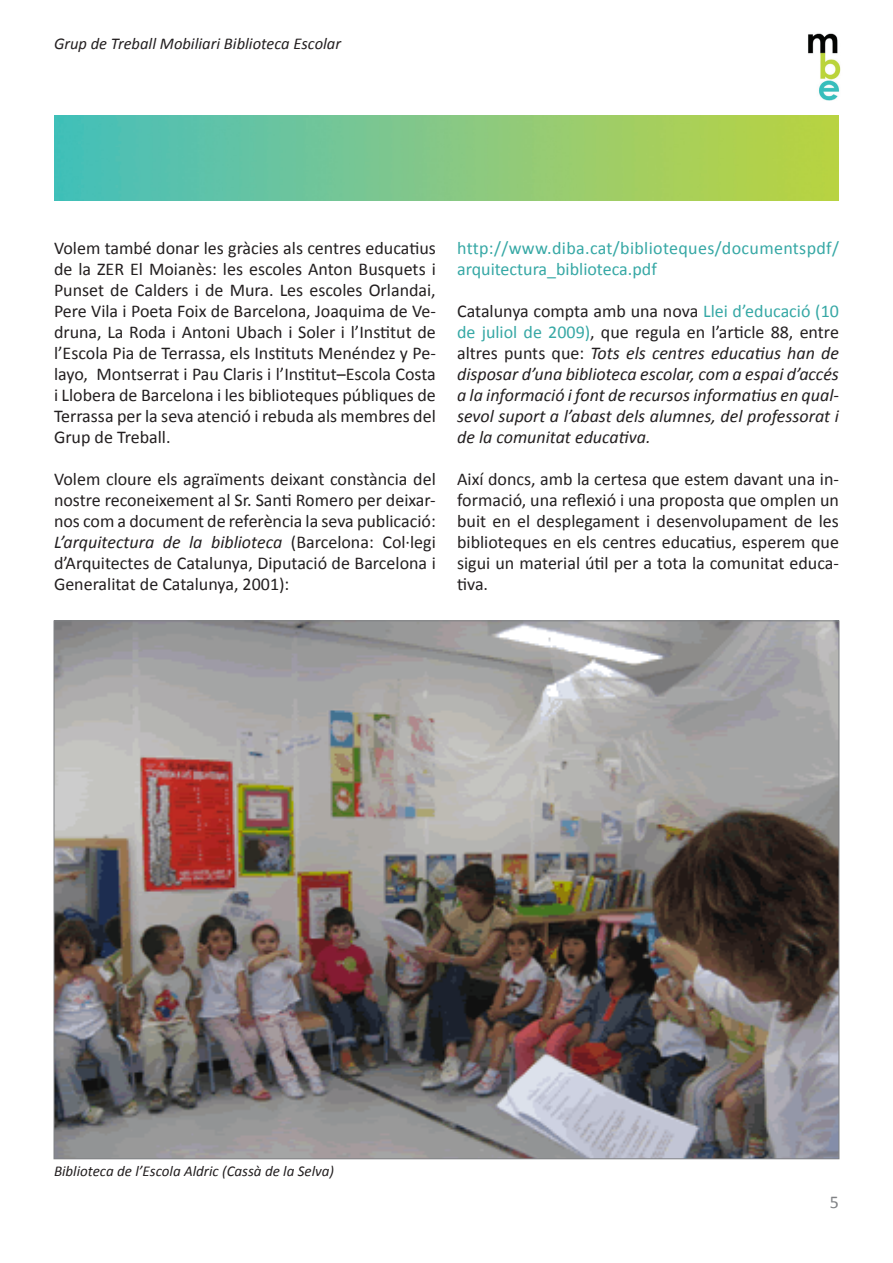
<style>
.page{position:relative;width:893px;height:1263px;background:#fff}
.page>*{position:absolute;margin:0;border:0;box-sizing:border-box;transform-origin:0 0}
.t1{font:18px/21px "Calibri";color:#231f20;text-align:justify}
.t2{font:italic 18px/21px "Calibri";color:#231f20;text-align:justify}
.t3{font:18px/21px "Calibri";letter-spacing:.01em;color:#36a8a5}
.t4{font:18px "Calibri";color:#808285}
.t5{font:italic 16.5px "Calibri";color:#231f20}
.t6{font:italic 15px "Calibri";color:#231f20}
.s1{font-style:italic}
.s2{font-style:normal}
.s3{font-style:normal;color:#36a8a5}
</style>
<div class="page">
<img style="left:54px;top:116px;width:785px;height:85px">
<img style="left:808px;top:33px;width:33px;height:68px">
<img style="left:56px;top:623px;width:781px;height:534px">
<p class="t5" style="left:54px;top:32px;width:289px">Grup de Treball Mobiliari Biblioteca Escolar</p>
<p class="t1" style="left:54px;top:237px;width:383px">Volem també donar les gràcies als centres educatius de la ZER El Moianès: les escoles Anton Busquets i Punset de Calders i de Mura. Les escoles Orlandai, Pere Vila i Poeta Foix de Barcelona, Joaquima de Ve&shy;druna, La Roda i Antoni Ubach i Soler i l’Institut de l’Escola Pia de Terrassa, els Instituts Menéndez y Pe&shy;layo, Montserrat i Pau Claris i l’Institut–Escola Costa i Llobera de Barcelona i les biblioteques públiques de Terrassa per la seva atenció i rebuda als membres del Grup de Treball.</p>
<p class="t1" style="left:54px;top:468px;width:383px">Volem cloure els agraïments deixant constància del nostre reconeixement al Sr. Santi Romero per deixar&shy;nos com a document de referència la seva publicació:<br><span class="s1">L’arquitectura de la biblioteca</span> (Barcelona: Col·legi d’Arquitectes de Catalunya, Diputació de Barcelona i Generalitat de Catalunya, 2001):</p>
<p class="t3" style="left:457px;top:237px;width:383px">http://www.diba.cat/biblioteques/documentspdf/ arquitectura_biblioteca.pdf</p>
<p class="t2" style="left:457px;top:300px;width:383px"><span class="s2">Catalunya compta amb una nova</span> <span class="s3">Llei d’educació (10 de juliol de 2009)</span><span class="s2">, que regula en l’article 88, entre altres punts que:</span> Tots els centres educatius han de disposar d’una biblioteca escolar, com a espai d’accés a la informació i font de recursos informatius en qual&shy;sevol suport a l’abast dels alumnes, del professorat i de la comunitat educativa.</p>
<p class="t1" style="left:457px;top:468px;width:383px">Així doncs, amb la certesa que estem davant una in&shy;formació, una reflexió i una proposta que omplen un buit en el desplegament i desenvolupament de les biblioteques en els centres educatius, esperem que sigui un material útil per a tota la comunitat educa&shy;tiva.</p>
<p class="t6" style="left:54px;top:1161px;width:282px">Biblioteca de l’Escola Aldric (Cassà de la Selva)</p>
<p class="t4" style="left:830px;top:1191px;width:11px">5</p>
</div>
